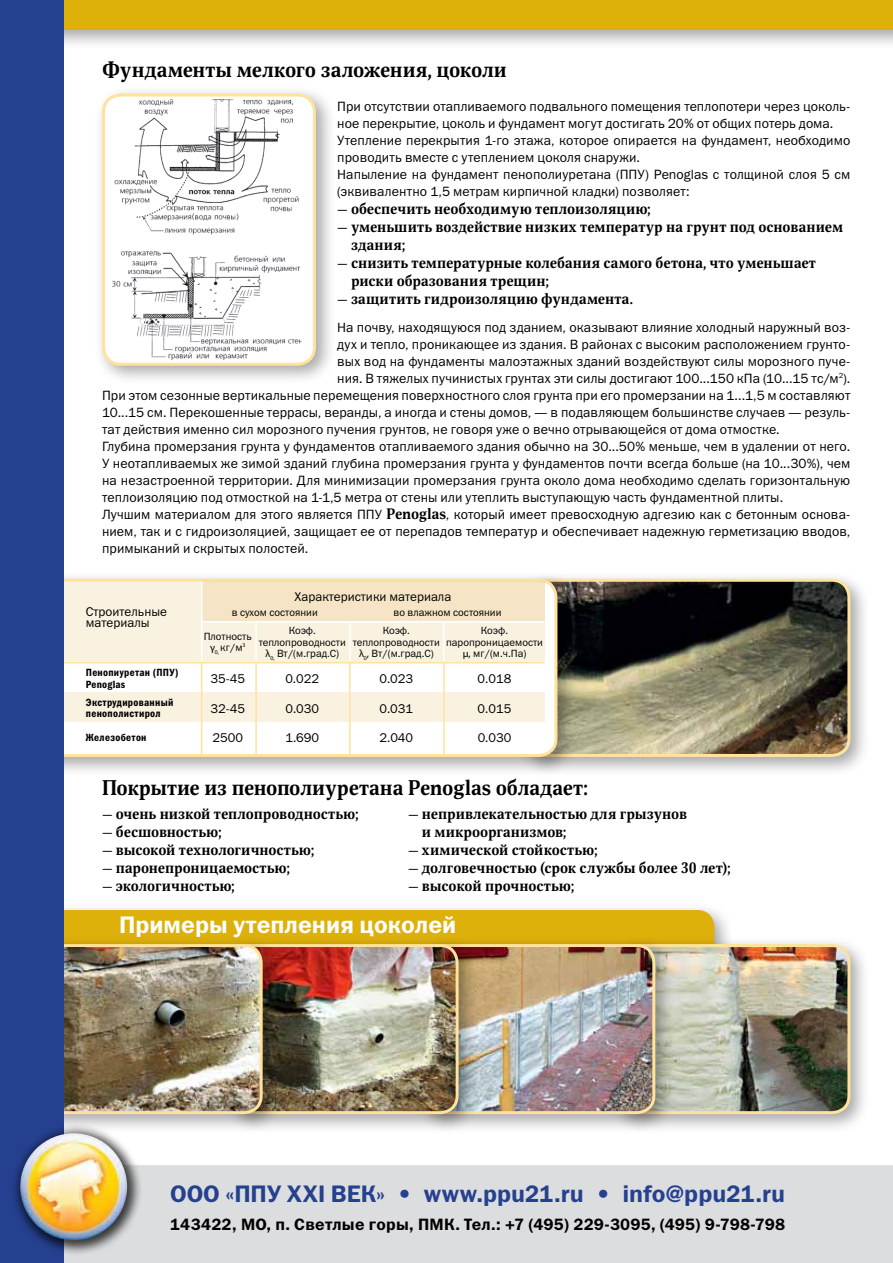
<style>
.page{position:relative;width:893px;height:1263px;background:#fff}
.page>*{position:absolute;margin:0;border:0;box-sizing:border-box;transform-origin:0 0}
.t1{font:24px "Franklin Gothic Demi C";color:#25408f}
.t2{font:24px "Franklin Gothic Demi C";color:#fff}
.t3{font:700 21px "Selina";letter-spacing:-.01em;color:#000}
.t4{font:16.5px "Franklin Gothic Demi C";letter-spacing:.015em;color:#000}
.t5{font:700 15px/18px "Selina";color:#000}
.t6{font:13.5px/17px "Franklin Gothic Book C";letter-spacing:.01em;color:#000}
.t7{font:12.75px/11.2px "Franklin Gothic Book C";color:#000}
.t8{font:10.5px/11.2px "Franklin Gothic Book C";color:#000;text-align:center}
.t9{font:10.5px/11.2px "Franklin Gothic Demi Cond C";letter-spacing:.03em;color:#000}
.s1{font-family:"Selina";font-weight:700;font-size:15px}
.s2{font-family:"Myriad Pro"}
</style>
<div class="page">
<div style="left:516px;top:570px;width:354px;height:207px;background:#000;opacity:.35"></div>
<img style="left:577px;top:580px;width:272px;height:175px">
<div style="left:524px;top:579px;width:326px;height:178px;border:3px solid #ffe29c;border-radius:17px"></div>
<div style="left:0;top:570px;width:577px;height:207px;background:#000;opacity:.35"></div>
<div style="left:1px;top:580px;width:555px;height:175px;background:#fff;border-radius:17px"></div>
<div style="left:0;top:579px;width:557px;height:178px;border:3px solid #ffe29c;border-radius:17px"></div>
<div style="left:9px;top:582px;width:536px;height:80px;background:#faf2e1"></div>
<div style="left:9px;top:693px;width:536px;height:29px;background:#faf2e1"></div>
<div style="left:202px;top:582px;width:342px;height:40px;background:#f5e5c6"></div>
<hr style="left:201px;top:621px;width:343px;height:1px;background:#fff">
<hr style="left:201px;top:582px;width:1px;height:80px;background:#fff">
<hr style="left:255px;top:622px;width:2px;height:40px;background:#fff">
<hr style="left:255px;top:662px;width:2px;height:94px;background:#ffe29c">
<hr style="left:349px;top:622px;width:2px;height:40px;background:#fff">
<hr style="left:349px;top:662px;width:2px;height:94px;background:#ffe29c">
<hr style="left:443px;top:622px;width:2px;height:40px;background:#fff">
<hr style="left:443px;top:662px;width:2px;height:93px;background:#ffe29c">
<hr style="left:201px;top:662px;width:1px;height:94px;background:#ffe29c">
<hr style="left:9px;top:662px;width:535px;height:1px;background:#ffe29c">
<div style="left:0;top:901px;width:734px;height:97px;background:#fafafa"></div>
<div style="left:0;top:910px;width:714px;height:68px;background:#ddb00a;border-radius:17px"></div>
<div style="left:607px;top:935px;width:263px;height:199px;background:#000;opacity:.35"></div>
<img style="left:675px;top:945px;width:174px;height:168px">
<div style="left:616px;top:944px;width:234px;height:170px;border:3px solid #ffe29c;border-radius:17px"></div>
<div style="left:414px;top:935px;width:261px;height:199px;background:#000;opacity:.35"></div>
<img style="left:478px;top:945px;width:176px;height:168px">
<div style="left:423px;top:944px;width:232px;height:170px;border:3px solid #ffe29c;border-radius:17px"></div>
<div style="left:222px;top:935px;width:256px;height:199px;background:#000;opacity:.35"></div>
<img style="left:282px;top:945px;width:175px;height:168px">
<div style="left:231px;top:944px;width:228px;height:170px;border:3px solid #ffe29c;border-radius:17px"></div>
<div style="left:64px;top:1165px;width:829px;height:98px;background:#dcddde"></div>
<div style="left:0;top:0;width:893px;height:49px;background:#000;opacity:.35"></div>
<div style="left:64px;top:0;width:829px;height:30px;background:#ddb00a"></div>
<div style="left:0;top:935px;width:282px;height:199px;background:#000;opacity:.35"></div>
<img style="left:64px;top:944px;width:199px;height:170px">
<div style="left:0;top:0;width:64px;height:1263px;background:#25408f"></div>
<div style="left:8px;top:1122px;width:134px;height:134px;background:#000;opacity:.75"></div>
<img style="left:20px;top:1133px;width:107px;height:107px;border-radius:53px">
<div style="left:93px;top:85px;width:243px;height:300px;background:#000;opacity:.35"></div>
<div style="left:104px;top:95px;width:210px;height:269px;background:#fff;border-radius:17px"></div>
<img style="left:112px;top:99px;width:189px;height:263px">
<div style="left:102px;top:94px;width:214px;height:272px;border:3px solid #ffe29c;border-radius:17px"></div>
<h2 class="t3" style="left:102px;top:57px;width:406px">Фундаменты мелкого заложения, цоколи</h2>
<p class="t6" style="left:337px;top:97px;width:515px">При отсутствии отапливаемого подвального помещения теплопотери через цоколь&shy;ное перекрытие, цоколь и фундамент могут достигать 20% от общих потерь дома.<br>Утепление перекрытия 1-го этажа, которое опирается на фундамент, необходимо проводить вместе с утеплением цоколя снаружи.<br>Напыление на фундамент пенополиуретана (ППУ) Penoglas с толщиной слоя 5 см (эквивалентно 1,5 метрам кирпичной кладки) позволяет:</p>
<p class="t5" style="left:337px;top:200px;width:315px">— обеспечить необходимую теплоизоляцию;</p>
<p class="t5" style="left:351px;top:218px;width:494px;text-indent:-14px">— уменьшить воздействие низких температур на грунт под основанием здания;</p>
<p class="t5" style="left:351px;top:254px;width:467px;text-indent:-14px">— снизить температурные колебания самого бетона, что уменьшает риски образования трещин;</p>
<p class="t5" style="left:337px;top:290px;width:298px">— защитить гидроизоляцию фундамента.</p>
<p class="t6" style="left:337px;top:318px;width:515px">На почву, находящуюся под зданием, оказывают влияние холодный наружный воз-</p>
<p class="t6" style="left:337px;top:335px;width:515px">дух и тепло, проникающее из здания. В районах с высоким расположением грунто-</p>
<p class="t6" style="left:337px;top:352px;width:515px">вых вод на фундаменты малоэтажных зданий воздействуют силы морозного пуче-</p>
<p class="t6" style="left:337px;top:369px;width:515px">ния. В тяжелых пучинистых грунтах эти силы достигают 100...150 кПа (10...15 тс/м<sup>2</sup>).</p>
<p class="t6" style="left:102px;top:386px;width:750px">При этом сезонные вертикальные перемещения поверхностного слоя грунта при его промерзании на 1...1,5 м составляют</p>
<p class="t6" style="left:102px;top:403px;width:750px">10...15 см. Перекошенные террасы, веранды, а иногда и стены домов, — в подавляющем большинстве случаев — резуль-</p>
<p class="t6" style="left:102px;top:420px;width:679px">тат действия именно сил морозного пучения грунтов, не говоря уже о вечно отрывающейся от дома отмостке.</p>
<p class="t6" style="left:102px;top:437px;width:750px">Глубина промерзания грунта у фундаментов отапливаемого здания обычно на 30...50% меньше, чем в удалении от него.</p>
<p class="t6" style="left:102px;top:454px;width:750px">У неотапливаемых же зимой зданий глубина промерзания грунта у фундаментов почти всегда больше (на 10...30%), чем</p>
<p class="t6" style="left:102px;top:471px;width:750px">на незастроенной территории. Для минимизации промерзания грунта около дома необходимо сделать горизонтальную</p>
<p class="t6" style="left:102px;top:489px;width:683px">теплоизоляцию под отмосткой на 1-1,5 метра от стены или утеплить выступающую часть фундаментной плиты.</p>
<p class="t6" style="left:102px;top:505px;width:750px">Лучшим материалом для этого является ППУ <span class="s1">Penoglas</span>, который имеет превосходную адгезию как с бетонным основа-</p>
<p class="t6" style="left:102px;top:523px;width:750px">нием, так и с гидроизоляцией, защищает ее от перепадов температур и обеспечивает надежную герметизацию вводов,</p>
<p class="t6" style="left:102px;top:540px;width:208px">примыканий и скрытых полостей.</p>
<p class="t7" style="left:86px;top:606px;width:83px">Строительные материалы</p>
<p class="t7" style="left:295px;top:591px;width:158px">Характеристики материала</p>
<p class="t8" style="left:232px;top:607px;width:88px">в сухом состоянии</p>
<p class="t8" style="left:394px;top:607px;width:109px">во влажном состоянии</p>
<p class="t8" style="left:204px;top:630px;width:50px">Плотность <span class="s2">γ</span><sub>0,</sub> кг/м<sup>3</sup></p>
<p class="t8" style="left:259px;top:625px;width:89px">Коэф. теплопроводности <span class="s2">λ</span><sub>0,</sub> Вт/(м.град.С)</p>
<p class="t8" style="left:353px;top:625px;width:89px">Коэф. теплопроводности <span class="s2">λ</span><sub>0</sub><span class="s2">,</span> Вт/(м.град.С)</p>
<p class="t8" style="left:446px;top:625px;width:98px">Коэф. паропроницаемости <span class="s2">µ,</span> мг/(м.ч.Па)</p>
<p class="t9" style="left:86px;top:667px;width:94px">Пенопиуретан (ППУ)<br>Penoglas</p>
<p class="t7" style="left:210px;top:673px;width:36px">35-45</p>
<p class="t7" style="left:285px;top:673px;width:35px">0.022</p>
<p class="t7" style="left:379px;top:673px;width:35px">0.023</p>
<p class="t7" style="left:478px;top:673px;width:35px">0.018</p>
<p class="t9" style="left:86px;top:697px;width:89px">Экструдированный пенополистирол</p>
<p class="t7" style="left:210px;top:702px;width:36px">32-45</p>
<p class="t7" style="left:285px;top:702px;width:35px">0.030</p>
<p class="t7" style="left:379px;top:702px;width:35px">0.031</p>
<p class="t7" style="left:478px;top:702px;width:35px">0.015</p>
<p class="t9" style="left:86px;top:732px;width:62px">Железобетон</p>
<p class="t7" style="left:212px;top:732px;width:32px">2500</p>
<p class="t7" style="left:285px;top:732px;width:35px">1.690</p>
<p class="t7" style="left:379px;top:732px;width:35px">2.040</p>
<p class="t7" style="left:478px;top:732px;width:35px">0.030</p>
<h2 class="t3" style="left:102px;top:776px;width:487px">Покрытие из пенополиуретана Penoglas обладает:</h2>
<p class="t5" style="left:422px;top:805px;width:267px;text-indent:-14px">— непривлекательностью для грызунов и микроорганизмов;</p>
<p class="t5" style="left:408px;top:841px;width:191px">— химической стойкостью;</p>
<p class="t5" style="left:408px;top:859px;width:324px">— долговечностью (срок службы более 30 лет);</p>
<p class="t5" style="left:408px;top:877px;width:167px">— высокой прочностью;</p>
<p class="t5" style="left:102px;top:805px;width:258px">— очень низкой теплопроводностью;</p>
<p class="t5" style="left:102px;top:823px;width:121px">— бесшовностью;</p>
<p class="t5" style="left:102px;top:841px;width:214px">— высокой технологичностью;</p>
<p class="t5" style="left:102px;top:859px;width:189px">— паронепроницаемостью;</p>
<p class="t5" style="left:102px;top:877px;width:134px">— экологичностью;</p>
<h1 class="t2" style="left:119px;top:911px;width:339px">Примеры утепления цоколей</h1>
<h1 class="t1" style="left:170px;top:1180px;width:616px">ООО «ППУ XXI ВЕК» • www.ppu21.ru • info@ppu21.ru</h1>
<p class="t4" style="left:170px;top:1215px;width:617px">143422, МО, п. Светлые горы, ПМК. Тел.: +7 (495) 229-3095, (495) 9-798-798</p>
</div>
